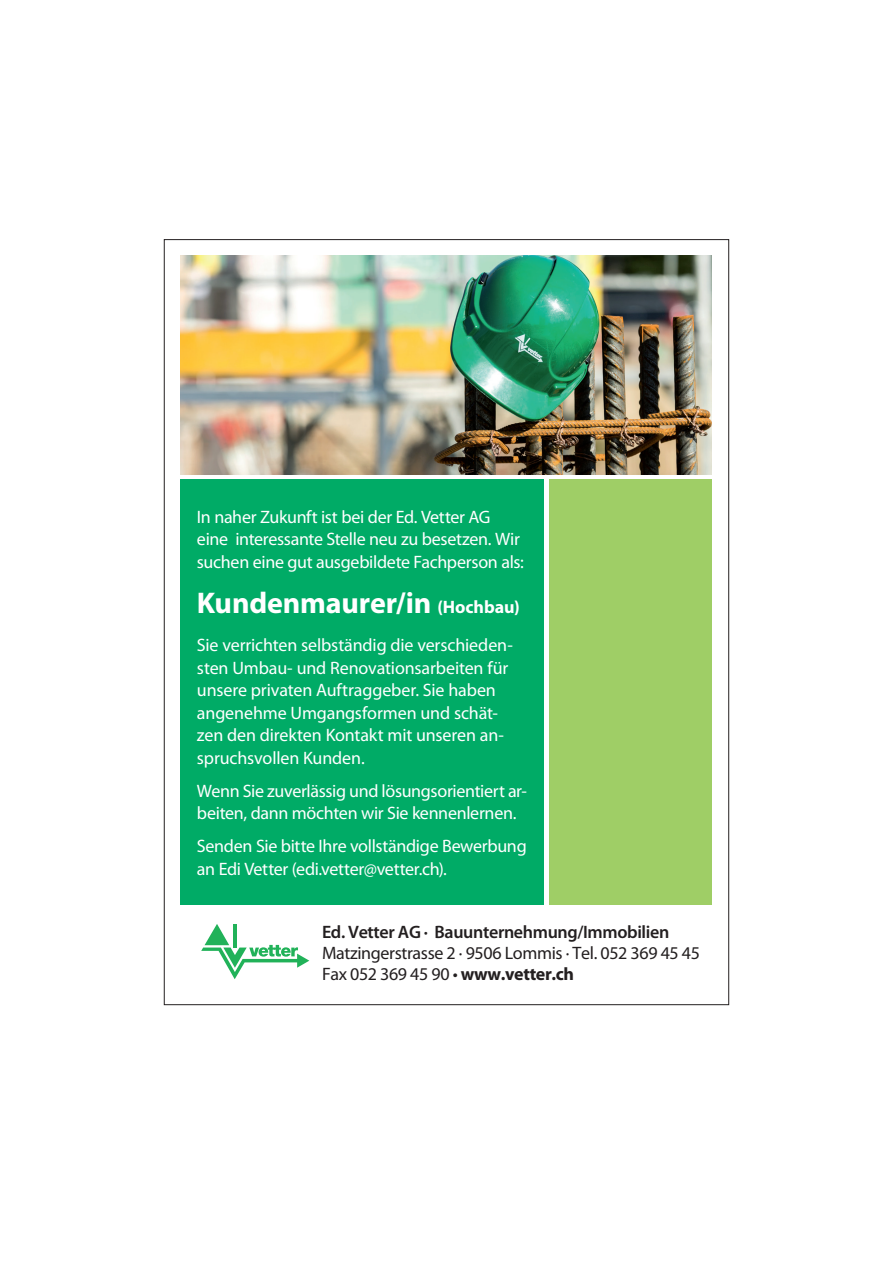
<style>
.page{position:relative;width:893px;height:1263px;background:#fff}
.page>*{position:absolute;margin:0;border:0;box-sizing:border-box;transform-origin:0 0}
.t1{font:700 30px "Myriad Pro";letter-spacing:-.005em;color:#fff}
.t2{font:18px/22.5px "Myriad Pro";letter-spacing:-.015em;color:#fff}
.t3{font:18px/21px "Myriad Pro";letter-spacing:-.02em;color:#231f20}
.t4{font:600 18px "Myriad Pro";letter-spacing:-.02em;color:#231f20}
.s1{font-size:18px}
.s2{font-weight:700}
</style>
<div class="page">
<img style="left:180px;top:256px;width:532px;height:219px">
<div style="left:180px;top:479px;width:364px;height:425px;background:#00ab66"></div>
<div style="left:549px;top:479px;width:163px;height:425px;background:#9fce66"></div>
<svg style="left:201px;top:924px;width:108px;height:55px"></svg>
<p class="t2" style="left:197px;top:505px;width:328px">In naher Zukunft ist bei der Ed. Vetter AG eine interessante Stelle neu zu besetzen. Wir suchen eine gut ausgebildete Fachperson als:</p>
<h1 class="t1" style="left:197px;top:583px;width:324px">Kundenmaurer/in <span class="s1">(Hochbau)</span></h1>
<p class="t2" style="left:197px;top:633px;width:317px">Sie verrichten selbständig die verschieden&shy;sten Umbau- und Renovationsarbeiten für unsere privaten Auftraggeber. Sie haben angenehme Umgangsformen und schät&shy;zen den direkten Kontakt mit unseren an&shy;spruchsvollen Kunden.</p>
<p class="t2" style="left:197px;top:779px;width:331px">Wenn Sie zuverlässig und lösungsorientiert ar&shy;beiten, dann möchten wir Sie kennenlernen.</p>
<p class="t2" style="left:197px;top:834px;width:331px">Senden Sie bitte Ihre vollständige Bewerbung an Edi Vetter (edi.vetter@vetter.ch).</p>
<p class="t4" style="left:322px;top:921px;width:349px">Ed. Vetter AG · Bauunternehmung/Immobilien</p>
<p class="t3" style="left:322px;top:942px;width:379px">Matzingerstrasse 2 · 9506 Lommis · Tel. 052 369 45 45<br>Fax 052 369 45 90 • <span class="s2">www.vetter.ch</span></p>
</div>
